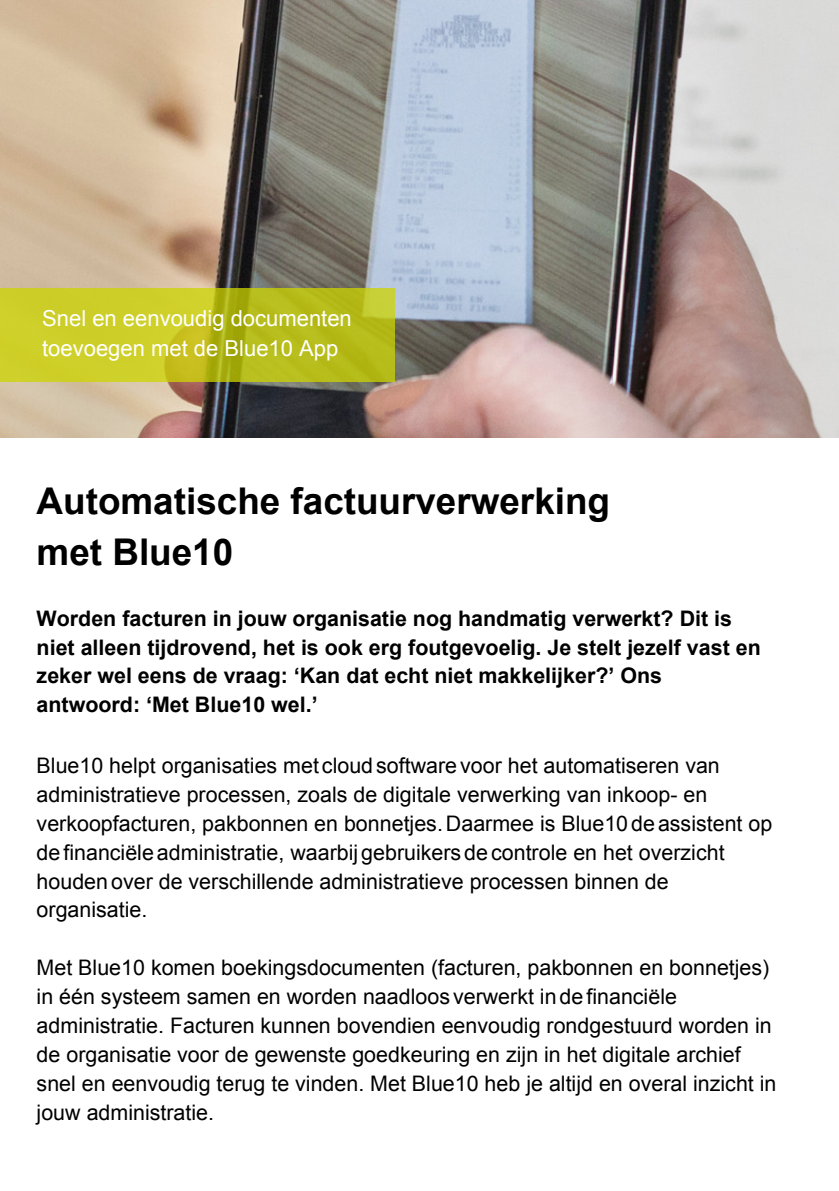
<style>
.page{position:relative;width:839px;height:1191px;background:#fff}
.page>*{position:absolute;margin:0;border:0;box-sizing:border-box;transform-origin:0 0}
.t1{font:700 36.8px/51px "Arial";color:#000}
.t2{font:22px/30.4px "Arial";color:#fff}
.t3{font:21.4px/29px "Arial";color:#000}
.t4{font:700 21.4px/29px "Arial";color:#000}
</style>
<div class="page">
<img style="left:0;top:0;width:838px;height:438px">
<svg style="left:0;top:288px;width:394px;height:93px;background:#c1c420"></svg>
<p class="t2" style="left:42px;top:303px;width:311px">Snel en eenvoudig documenten toevoegen met de Blue10 App</p>
<h1 class="t1" style="left:37px;top:475px;width:575px">Automatische factuurverwerking met Blue10</h1>
<p class="t4" style="left:37px;top:604px;width:725px">Worden facturen in jouw organisatie nog handmatig verwerkt? Dit is niet alleen tijdrovend, het is ook erg foutgevoelig. Je stelt jezelf vast en zeker wel eens de vraag: ‘Kan dat echt niet makkelijker?’ Ons antwoord: ‘Met Blue10 wel.’</p>
<p class="t3" style="left:37px;top:751px;width:737px">Blue10 helpt organisaties met cloudsoftwarevoor het automatiseren van administratieve processen, zoals de digitale verwerking van inkoop- en verkoopfacturen, pakbonnen en bonnetjes.Daarmee is Blue10deassistent op definanciëleadministratie, waarbij gebruikersdecontrole en het overzicht houdenover de verschillende administratieve processen binnen de organisatie.</p>
<p class="t3" style="left:37px;top:953px;width:741px">Met Blue10 komen boekingsdocumenten (facturen, pakbonnen en bonnetjes) in één systeem samen en worden naadloos verwerkt indefinanciële administratie. Facturen kunnen bovendien eenvoudig rondgestuurd worden in de organisatie voor de gewenste goedkeuring en zijn in het digitale archief snel en eenvoudig terug te vinden. Met Blue10 heb je altijd en overal inzicht in jouw administratie.</p>
</div>
